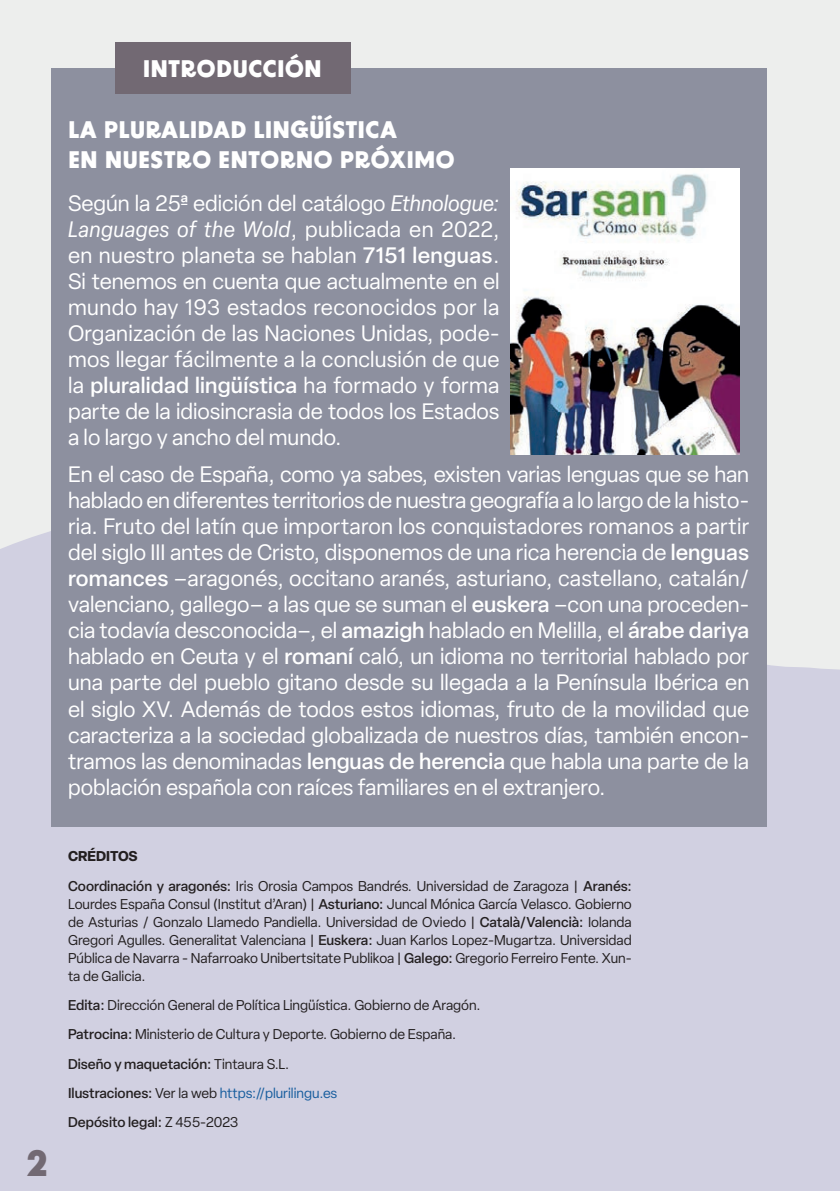
<style>
.page{position:relative;width:840px;height:1191px;background:#fff}
.page>*{position:absolute;margin:0;border:0;box-sizing:border-box;transform-origin:0 0}
.t1{font:700 36px "BD Supper";color:#726973}
.t2{font:700 24px/30px "BD Supper";color:#fff}
.t3{font:22px/26px "Elza";color:#fff;text-align:justify}
.t4{font:14px/29.4px "Elza";color:#231f20}
.s1{font-style:italic}
.s2{font-weight:500}
.s3{font-weight:700}
.s4{color:#175d9e}
</style>
<div class="page">
<div style="left:0;top:0;width:839px;height:1191px;background:#edeeed"></div>
<div style="left:0;top:503px;width:839px;height:688px;background:#d1d0e1"></div>
<div style="left:51px;top:68px;width:715px;height:758px;background:#8d909f"></div>
<div style="left:115px;top:43px;width:235px;height:51px;background:#726973"></div>
<img style="left:510px;top:169px;width:228px;height:286px">
<h1 class="t1" style="left:26px;top:1141px;width:25px">2</h1>
<p class="t2" style="left:143px;top:54px;width:180px">INTRODUCCIÓN</p>
<p class="t2" style="left:68px;top:115px;width:388px">LA PLURALIDAD LINGÜÍSTICA<br>EN NUESTRO ENTORNO PRÓXIMO</p>
<p class="t3" style="left:68px;top:190px;width:432px">Según la 25ª edición del catálogo <span class="s1">Ethnologue:<br>Languages of the Wold</span>, publicada en 2022, en nuestro planeta se hablan <span class="s2">7151 lenguas</span>.<br>Si tenemos en cuenta que actualmente en el mundo hay 193 estados reconocidos por la Organización de las Naciones Unidas, pode&shy;mos llegar fácilmente a la conclusión de que la <span class="s2">pluralidad lingüística</span> ha formado y forma parte de la idiosincrasia de todos los Estados a lo largo y ancho del mundo.</p>
<p class="t3" style="left:68px;top:461px;width:682px">En el caso de España, como ya sabes, existen varias lenguas que se han hablado en diferentes territorios de nuestra geografía a lo largo de la histo&shy;ria. Fruto del latín que importaron los conquistadores romanos a partir del siglo III antes de Cristo, disponemos de una rica herencia de <span class="s2">lenguas romances</span> –aragonés, occitano aranés, asturiano, castellano, catalán/ valenciano, gallego– a las que se suman el <span class="s2">euskera</span> –con una proceden&shy;cia todavía desconocida–, el <span class="s2">amazigh</span> hablado en Melilla, el <span class="s2">árabe dariya </span>hablado en Ceuta y el <span class="s2">romaní</span> caló, un idioma no territorial hablado por una parte del pueblo gitano desde su llegada a la Península Ibérica en el siglo XV. Además de todos estos idiomas, fruto de la movilidad que caracteriza a la sociedad globalizada de nuestros días, también encon&shy;tramos las denominadas <span class="s2">lenguas de herencia</span> que habla una parte de la población española con raíces familiares en el extranjero.</p>
<p class="t4" style="left:68px;top:841px;width:565px"><span class="s3">CRÉDITOS<br></span><span class="s2">Coordinación y aragonés:</span> Iris Orosia Campos Bandrés. Universidad de Zaragoza | <span class="s2">Aranés:</span></p>
<p class="t4" style="left:68px;top:894px;width:565px;line-height:18px;text-align:justify">Lourdes España Consul (Institut d’Aran) | <span class="s2">Asturiano:</span> Juncal Mónica García Velasco. Gobierno de Asturias / Gonzalo Llamedo Pandiella. Universidad de Oviedo | <span class="s2">Català/Valencià:</span> Iolanda Gregori Agulles. Generalitat Valenciana | <span class="s2">Euskera:</span> Juan Karlos Lopez-Mugartza. Universidad Pública de Navarra - Nafarroako Unibertsitate Publikoa | <span class="s2">Galego:</span> Gregorio Ferreiro Fente. Xun&shy;ta de Galicia.</p>
<p class="t4" style="left:68px;top:990px;width:414px"><span class="s2">Edita:</span> Dirección General de Política Lingüística. Gobierno de Aragón.<br><span class="s2">Patrocina:</span> Ministerio de Cultura y Deporte. Gobierno de España.<br><span class="s2">Diseño y maquetación:</span> Tintaura S.L.<br><span class="s2">Ilustraciones:</span> Ver la web <span class="s4">https://plurilingu.es<br></span><span class="s2">Depósito legal:</span> Z 455-2023</p>
</div>
